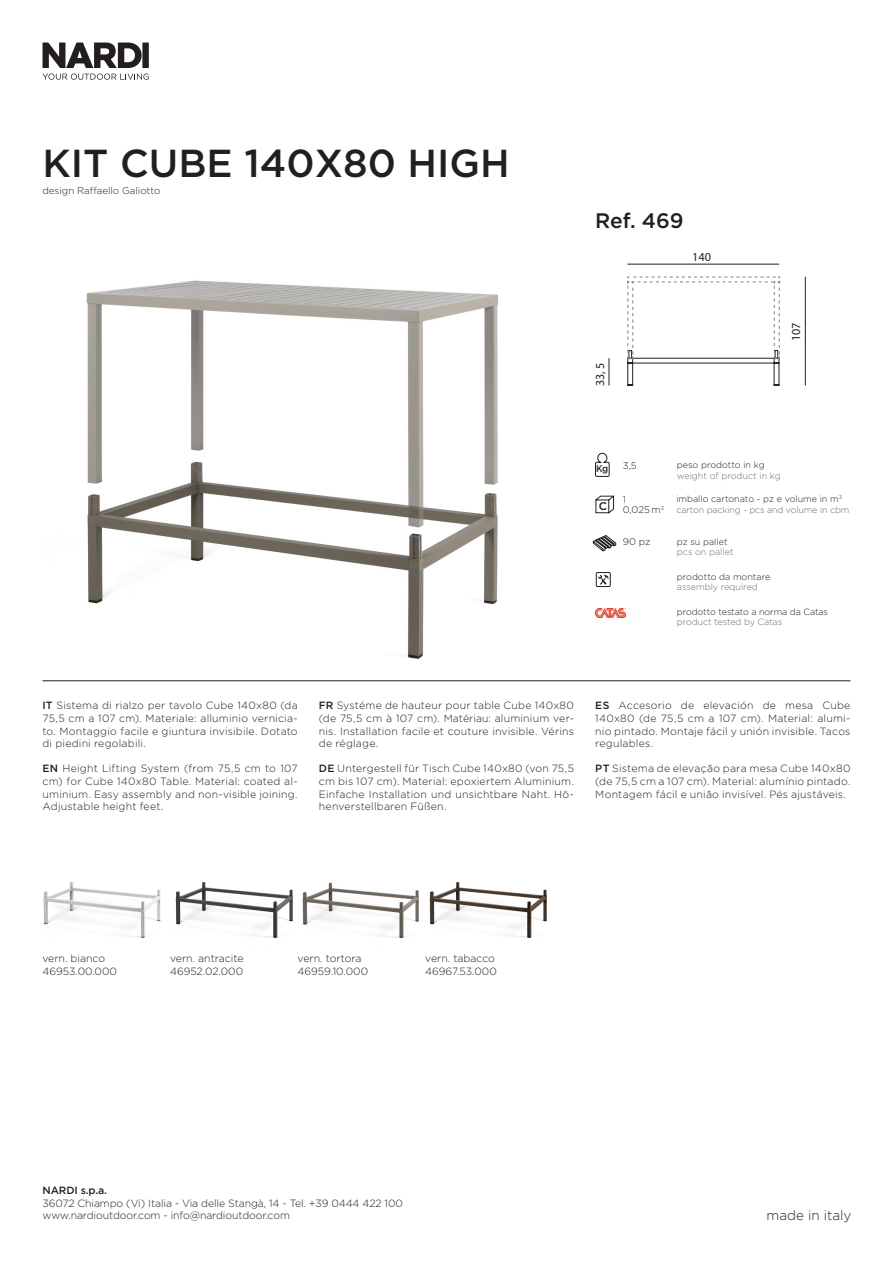
<style>
.page{position:relative;width:893px;height:1263px;background:#fff}
.page>*{position:absolute;margin:0;border:0;box-sizing:border-box;transform-origin:0 0}
.t1{font:500 39px "Gotham N";color:#231f20}
.t2{font:500 21px "Gotham N";letter-spacing:-.005em;color:#231f20}
.t3{font:300 13.5px "Gotham N";color:#231f20}
.t4{font:12.3px "Myriad Pro";color:#231f20}
.t5{font:12.15px "Myriad Pro";color:#231f20}
.t6{font:500 11.25px "Gotham N";color:#231f20}
.t7{font:300 10.5px/12.6px "Gotham N";letter-spacing:.01em;color:#231f20;text-align:justify}
.t8{font:300 10.5px/12.6px "Gotham N";letter-spacing:-.01em;color:#231f20}
.t9{font:500 10.5px "Gotham N";letter-spacing:-.01em;color:#231f20}
.t10{font:300 9.75px "Gotham N";color:#231f20}
.t11{font:500 9.75px "Gotham N";color:#231f20;scale:.93 1}
.t12{font:300 9px/10.5px "Gotham N";letter-spacing:-.01em;color:#6c6d70}
.t13{font:300 9px "Gotham N";letter-spacing:-.01em;color:#231f20}
.s1{color:#231f20}
.s2{font-weight:500}
</style>
<div class="page">
<svg style="left:43px;top:43px;width:106px;height:25px"></svg>
<svg style="left:43px;top:74px;width:106px;height:6px"></svg>
<hr style="left:43px;top:680px;width:807px;height:1px;background:#231f20">
<div style="left:596px;top:572px;width:15px;height:15px;border:1px solid #231f20"></div>
<svg style="left:598px;top:574px;width:11px;height:11px"></svg>
<img style="left:595px;top:608px;width:31px;height:9px">
<svg style="left:592px;top:535px;width:24px;height:17px"></svg>
<svg style="left:595px;top:452px;width:15px;height:25px"></svg>
<svg style="left:595px;top:495px;width:20px;height:19px"></svg>
<img style="left:86px;top:280px;width:413px;height:379px">
<img style="left:43px;top:882px;width:504px;height:57px">
<hr style="left:627px;top:264px;width:152px;height:1px;background:#231f20">
<svg style="left:609px;top:358px;width:1px;height:28px"></svg>
<hr style="left:805px;top:277px;width:1px;height:109px;background:#231f20">
<svg style="left:627px;top:277px;width:153px;height:109px"></svg>
<p class="t1" style="left:43px;top:141px;width:469px">KIT CUBE 140X80 HIGH</p>
<p class="t10" style="left:43px;top:185px;width:119px">design Raffaello Galiotto</p>
<p class="t2" style="left:595px;top:209px;width:90px">Ref. 469</p>
<p class="t5" style="left:692px;top:249px;width:20px">140</p>
<p class="t4" style="left:593px;top:386px;width:25px;rotate:-90deg">33, 5</p>
<p class="t4" style="left:788px;top:341px;width:20px;rotate:-90deg">107</p>
<p class="t13" style="left:677px;top:460px;width:89px">peso prodotto in kg</p>
<p class="t12" style="left:677px;top:470px;width:105px">weight of product in kg</p>
<p class="t10" style="left:623px;top:460px;width:16px">3,5</p>
<p class="t11" style="left:596px;top:463px;width:15px">Kg</p>
<p class="t6" style="left:599px;top:500px;width:10px">C</p>
<p class="t12" style="left:676px;top:494px;width:175px"><span class="s1">imballo cartonato - pz e volume in m</span><sup>3 </sup>carton packing - pcs and volume in cbm</p>
<p class="t10" style="left:623px;top:537px;width:29px">90 pz</p>
<p class="t10" style="left:623px;top:494px;width:5px">1</p>
<p class="t10" style="left:623px;top:505px;width:43px">0,025 m<sup>3</sup></p>
<p class="t13" style="left:677px;top:537px;width:52px">pz su pallet</p>
<p class="t12" style="left:677px;top:547px;width:58px">pcs on pallet</p>
<p class="t13" style="left:677px;top:572px;width:95px">prodotto da montare</p>
<p class="t12" style="left:677px;top:582px;width:82px">assembly required</p>
<p class="t13" style="left:677px;top:607px;width:153px">prodotto testato a norma da Catas</p>
<p class="t12" style="left:677px;top:617px;width:107px">product tested by Catas</p>
<p class="t7" style="left:43px;top:699px;width:257px"><span class="s2">IT</span> Sistema di rialzo per tavolo Cube 140x80 (da 75,5 cm a 107 cm). Materiale: alluminio vernicia&shy;to. Montaggio facile e giuntura invisibile. Dotato di piedini regolabili.</p>
<p class="t7" style="left:43px;top:762px;width:257px"><span class="s2">EN</span> Height Lifting System (from 75,5 cm to 107 cm) for Cube 140x80 Table. Material: coated al&shy;uminium. Easy assembly and non-visible joining.<br>Adjustable height feet.</p>
<p class="t7" style="left:319px;top:699px;width:257px"><span class="s2">FR</span> Systéme de hauteur pour table Cube 140x80 (de 75,5 cm à 107 cm). Matériau: aluminium ver&shy;nis. Installation facile et couture invisible. Vérins de réglage.</p>
<p class="t7" style="left:319px;top:762px;width:257px"><span class="s2">DE</span> Untergestell für Tisch Cube 140x80 (von 75,5 cm bis 107 cm). Material: epoxiertem Aluminium.<br>Einfache Installation und unsichtbare Naht. Hö&shy;henverstellbaren Füßen.</p>
<p class="t7" style="left:595px;top:699px;width:257px"><span class="s2">ES</span> Accesorio de elevación de mesa Cube 140x80 (de 75,5 cm a 107 cm). Material: alumi&shy;nio pintado. Montaje fácil y unión invisible. Tacos regulables.</p>
<p class="t7" style="left:595px;top:762px;width:257px"><span class="s2">PT</span> Sistema de elevação para mesa Cube 140x80 (de 75,5 cm a 107 cm). Material: alumínio pintado.<br>Montagem fácil e união invisível. Pés ajustáveis.</p>
<p class="t7" style="left:43px;top:952px;width:64px">vern. bianco</p>
<p class="t7" style="left:43px;top:965px;width:76px">46953.00.000</p>
<p class="t7" style="left:170px;top:952px;width:75px">vern. antracite</p>
<p class="t7" style="left:170px;top:965px;width:75px">46952.02.000</p>
<p class="t7" style="left:298px;top:952px;width:65px">vern. tortora</p>
<p class="t7" style="left:298px;top:965px;width:72px">46959.10.000</p>
<p class="t7" style="left:425px;top:952px;width:71px">vern. tabacco</p>
<p class="t7" style="left:425px;top:965px;width:73px">46967.53.000</p>
<p class="t9" style="left:43px;top:1184px;width:66px">NARDI s.p.a.</p>
<p class="t8" style="left:43px;top:1196px;width:362px">36072 Chiampo (Vi) Italia - Via delle Stangà, 14 - Tel. +39 0444 422 100 www.nardioutdoor.com - info@nardioutdoor.com</p>
<p class="t3" style="left:767px;top:1207px;width:86px">made in italy</p>
</div>
